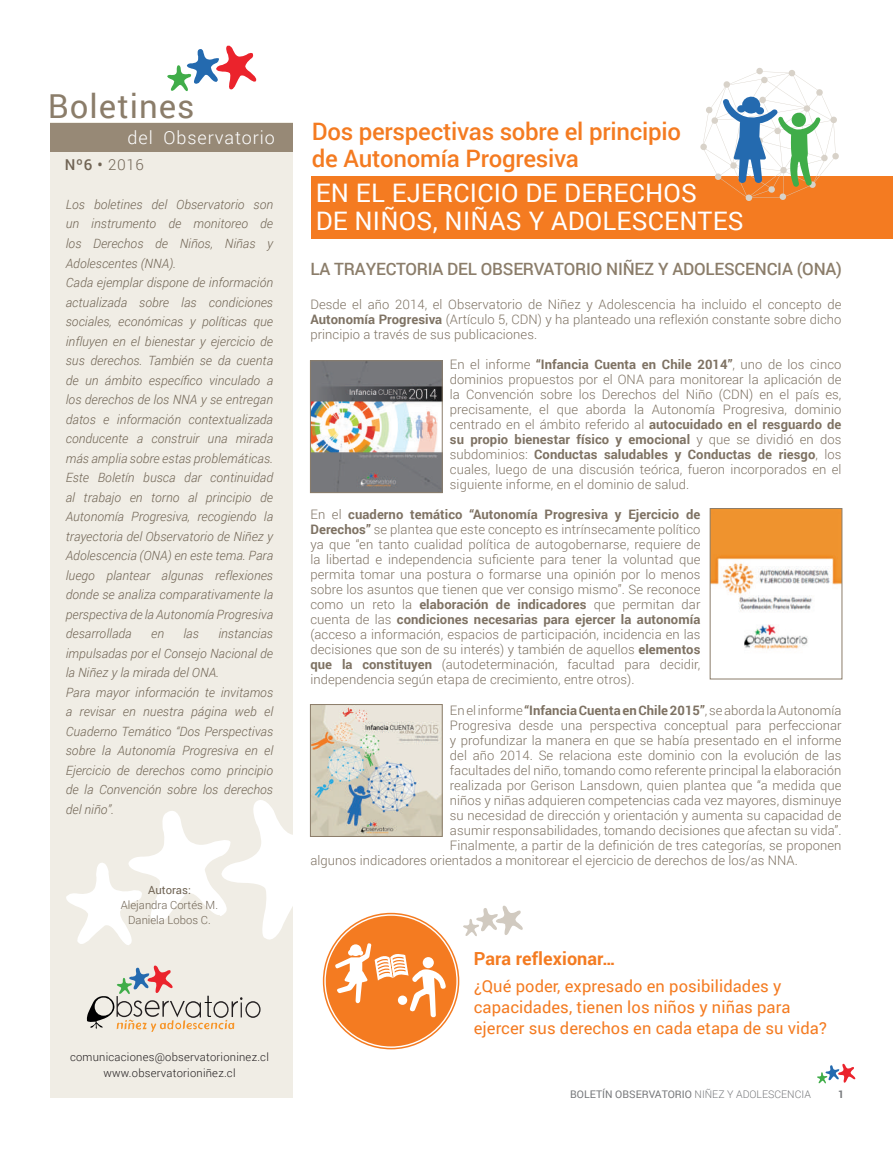
<style>
.page{position:relative;width:893px;height:1149px;background:#fff}
.page>*{position:absolute;margin:0;border:0;box-sizing:border-box;transform-origin:0 0}
.t1{font:33px "Roboto";letter-spacing:.03em;color:#8b7d6a}
.t2{font:25.5px "Roboto";letter-spacing:.01em;color:#fff}
.t3{font:500 24px/27px "Roboto";letter-spacing:-.01em;color:#f47b21}
.t4{font:700 18px "Roboto";letter-spacing:.005em;color:#f47b21}
.t5{font:300 18px "Roboto";letter-spacing:.05em;color:#fff}
.t6{font:500 16.95px "Roboto";letter-spacing:-.01em;color:#8b7d6a}
.t7{font:16.5px/21px "Roboto";letter-spacing:.005em;color:#f47b21}
.t8{font:500 15px "Roboto";color:#706454}
.t9{font:300 13.05px/15px "Roboto";letter-spacing:.005em;color:#7e7263;text-align:justify}
.t10{font:italic 300 12.75px/19.5px "Roboto";letter-spacing:.005em;color:#706454}
.t11{font:300 11.25px/16.5px "Roboto";letter-spacing:.02em;color:#231f20;text-align:center}
.t12{font:300 11.25px/15px "Roboto";color:#706454;text-align:center}
.t13{font:11.25px "Roboto";color:#706454}
.t14{font:10.5px "Roboto";color:#76787b}
.t15{font:700 10.5px "Roboto";color:#76787b}
.s1{font-weight:300}
.s2{font-weight:700}
</style>
<div class="page">
<div style="left:312px;top:176px;width:581px;height:62px;background:#f47b21"></div>
<div style="left:50px;top:123px;width:242px;height:974px;background:#f0ede5"></div>
<div style="left:50px;top:123px;width:242px;height:28px;background:#978976"></div>
<svg style="left:86px;top:965px;width:175px;height:66px"></svg>
<svg style="left:817px;top:1063px;width:39px;height:20px"></svg>
<svg style="left:167px;top:45px;width:90px;height:47px"></svg>
<div style="left:326px;top:915px;width:130px;height:131px;background:#f47b21;border-radius:50%"></div>
<svg style="left:66px;top:800px;width:226px;height:145px"></svg>
<svg style="left:463px;top:905px;width:60px;height:31px"></svg>
<img style="left:312px;top:362px;width:128px;height:128px">
<div style="left:310px;top:360px;width:132px;height:132px;border:1px solid #8b7d6a"></div>
<img style="left:312px;top:706px;width:128px;height:128px">
<div style="left:310px;top:704px;width:132px;height:132px;border:1px solid #8b7d6a"></div>
<img style="left:712px;top:510px;width:128px;height:139px">
<div style="left:710px;top:508px;width:132px;height:171px;border:1px solid #8b7d6a"></div>
<svg style="left:700px;top:68px;width:139px;height:133px"></svg>
<svg style="left:335px;top:942px;width:111px;height:75px"></svg>
<h1 class="t1" style="left:48px;top:83px;width:148px">Boletines</h1>
<h3 class="t5" style="left:128px;top:125px;width:149px">del Observatorio</h3>
<p class="t8" style="left:65px;top:154px;width:81px">Nº6 • <span class="s1">2016</span></p>
<p class="t10" style="left:66px;top:194px;width:209px">Los boletines del Observatorio son un instrumento de monitoreo de los Derechos de Niños, Niñas y Adolescentes (NNA).<br>Cada ejemplar dispone de información actualizada sobre las condiciones sociales, económicas y políticas que influyen en el bienestar y ejercicio de sus derechos. También se da cuenta de un ámbito específico vinculado a los derechos de los NNA y se entregan datos e información contextualizada conducente a construir una mirada más amplia sobre estas problemáticas.<br>Este Boletín busca dar continuidad al trabajo en torno al principio de Autonomía Progresiva, recogiendo la trayectoria del Observatorio de Niñez y Adolescencia (ONA) en este tema. Para luego plantear algunas reflexiones donde se analiza comparativamente la perspectiva de la Autonomía Progresiva desarrollada</p>
<p class="t10" style="left:66px;top:623px;width:209px;text-indent:153px">instancias impulsadas por el Consejo Nacional de la Niñez y la mirada del ONA.<br>Para mayor información te invitamos a revisar en nuestra página web el<br>Cuaderno Temático “Dos Perspectivas sobre la Autonomía Progresiva en el<br>Ejercicio de derechos como principio de la Convención sobre los derechos del niño”.</p>
<p class="t10" style="left:151px;top:623px;width:14px">en</p>
<p class="t10" style="left:183px;top:623px;width:17px">las</p>
<p class="t13" style="left:148px;top:882px;width:44px">Autoras:</p>
<p class="t12" style="left:121px;top:897px;width:99px">Alejandra Cortés M.<br>Daniela Lobos C.</p>
<p class="t11" style="left:70px;top:1047px;width:200px">comunicaciones@observatorioninez.cl www.observatorioniñez.cl</p>
<h3 class="t3" style="left:312px;top:117px;width:371px">Dos perspectivas sobre el principio de Autonomía Progresiva</h3>
<h2 class="t2" style="left:316px;top:175px;width:282px">en el ejercicio de dere</h2>
<h2 class="t2" style="left:629px;top:175px;width:52px">chos</h2>
<h2 class="t2" style="left:316px;top:203px;width:286px">de ni ños, ni ñas y adoles</h2>
<h2 class="t2" style="left:648px;top:203px;width:33px">centes</h2>
<p class="t6" style="left:310px;top:257px;width:533px">LA TRAYECTORIA DEL OBSERVATORIO NIÑEZ Y ADOLESCENCIA (ONA)</p>
<p class="t9" style="left:310px;top:296px;width:533px">Desde el año 2014, el Observatorio de Niñez y Adolescencia ha incluido el concepto de <span class="s2">Autonomía Progresiva</span> (Artículo 5, CDN) y ha planteado una reflexión constante sobre dicho principio a través de sus publicaciones.</p>
<p class="t9" style="left:450px;top:356px;width:393px">En el informe <span class="s2">“Infancia Cuenta en Chile 2014”</span>, uno de los cinco dominios propuestos por el ONA para monitorear la aplicación de la Convención sobre los Derechos del Niño (CDN) en el país es, precisamente, el que aborda la Autonomía Progresiva, dominio centrado en el ámbito referido al <span class="s2">autocuidado en el resguardo de su propio bienestar físico y emocional</span> y que se dividió en dos subdominios: <span class="s2">Conductas saludables y Conductas de riesgo</span>, los cuales, luego de una discusión teórica, fueron incorporados en el siguiente informe, en el dominio de salud.</p>
<p class="t9" style="left:310px;top:506px;width:392px">En el <span class="s2">cuaderno temático “Autonomía Progresiva y Ejercicio de Derechos”</span> se plantea que este concepto es intrínsecamente político ya que “en tanto cualidad política de autogobernarse, requiere de la libertad e independencia suficiente para tener la voluntad que permita tomar una postura o formarse una opinión por lo menos sobre los asuntos que tienen que ver consigo mismo”. Se reconoce como un reto la <span class="s2">elaboración de indicadores</span> que permitan dar cuenta de las <span class="s2">condiciones necesarias para ejercer la autonomía </span>(acceso a información, espacios de participación, incidencia en las decisiones que son de su interés) y también de aquellos <span class="s2">elementos que la constituyen</span> (autodeterminación, facultad para decidir, independencia según etapa de crecimiento, entre otros).</p>
<p class="t9" style="left:450px;top:701px;width:393px">En el informe <span class="s2">“Infancia Cuenta en Chile 2015”</span>, se aborda la Autonomía</p>
<p class="t9" style="left:450px;top:716px;width:393px">Progresiva desde una perspectiva conceptual para perfeccionar</p>
<p class="t9" style="left:450px;top:731px;width:393px">y profundizar la manera en que se había presentado en el informe</p>
<p class="t9" style="left:450px;top:746px;width:393px">del año 2014. Se relaciona este dominio con la evolución de las</p>
<p class="t9" style="left:450px;top:761px;width:393px">facultades del niño, tomando como referente principal la elaboración</p>
<p class="t9" style="left:450px;top:776px;width:393px">realizada por Gerison Lansdown, quien plantea que “a medida que</p>
<p class="t9" style="left:450px;top:791px;width:393px">niños y niñas adquieren competencias cada vez mayores, disminuye</p>
<p class="t9" style="left:450px;top:806px;width:393px">su necesidad de dirección y orientación y aumenta su capacidad de</p>
<p class="t9" style="left:450px;top:821px;width:393px">asumir responsabilidades, tomando decisiones que afectan su vida”.</p>
<p class="t9" style="left:450px;top:836px;width:393px">Finalmente, a partir de la definición de tres categorías, se proponen</p>
<p class="t9" style="left:310px;top:851px;width:489px">algunos indicadores orientados a monitorear el ejercicio de derechos de los/as NNA.</p>
<h3 class="t4" style="left:474px;top:945px;width:144px">Para reflexionar…</h3>
<p class="t7" style="left:474px;top:974px;width:355px">¿Qué poder, expresado en posibilidades y capacidades, tienen los niños y niñas para ejercer sus derechos en cada etapa de su vida?</p>
<p class="t14" style="left:570px;top:1086px;width:242px">BOLETÍN OBSERVATORIO <span class="s1">NIÑEZ Y ADOLESCENCIA</span></p>
<p class="t15" style="left:838px;top:1085px;width:8px">1</p>
</div>
